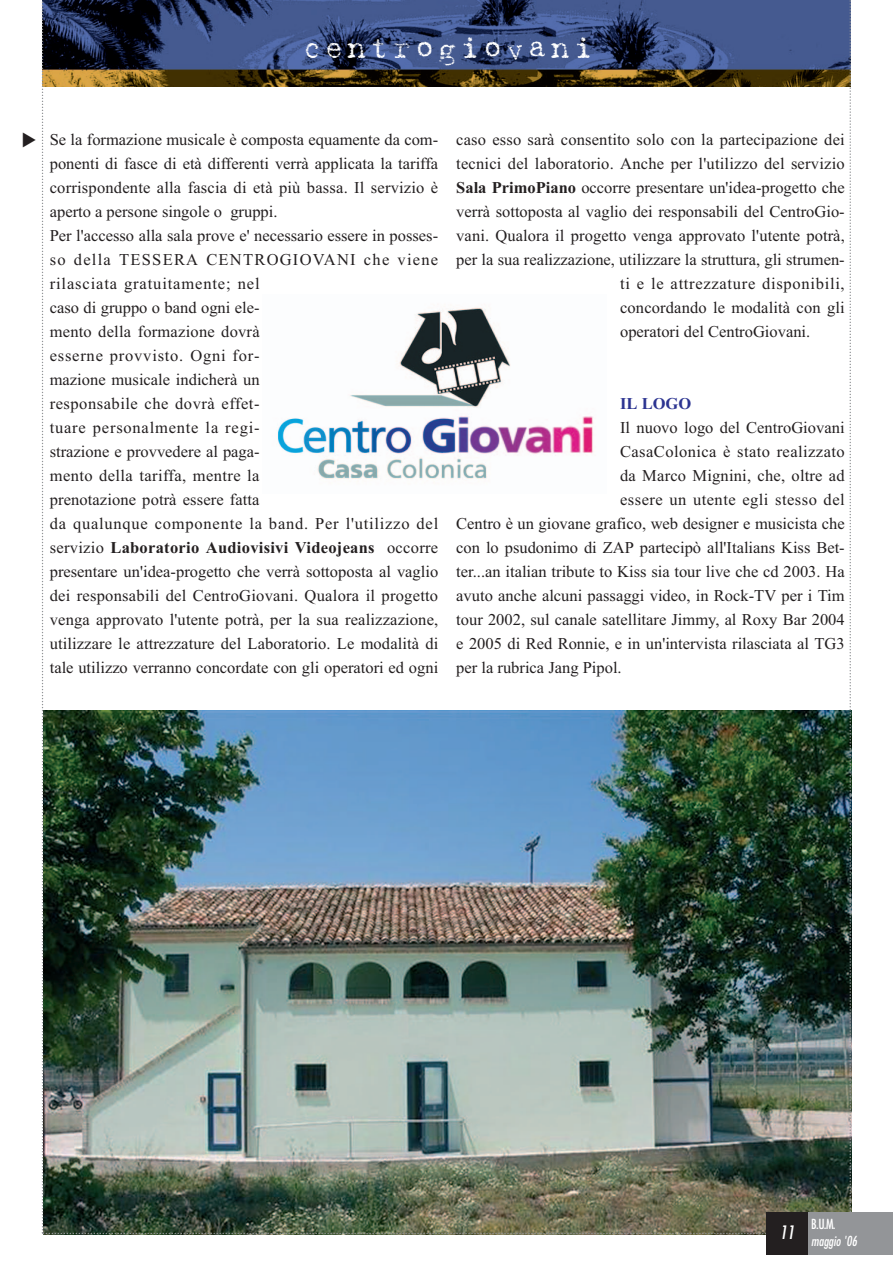
<style>
.page{position:relative;width:893px;height:1276px;background:#fff}
.page>*{position:absolute;margin:0;border:0;box-sizing:border-box;transform-origin:0 0}
.t1{font:30px "Harting";letter-spacing:.15em;color:#fff}
.t2{font:italic condensed 18px "Futura";color:#fff}
.t3{font:16.5px/24px "Times";color:#231f20}
.t4{font:16.5px "Times";letter-spacing:.045em;color:#231f20}
.t5{font:16.5px "Times";letter-spacing:.025em;color:#231f20}
.t6{font:16.5px "Times";letter-spacing:.03em;color:#231f20}
.t7{font:700 16.5px "Times";color:#2c3491}
.t8{font:italic condensed 13.5px "Futura";color:#fff;scale:.95 1}
.t9{font:condensed 13.5px "Futura";color:#fff}
.s1{font-weight:700}
</style>
<div class="page">
<img style="left:44px;top:710px;width:808px;height:525px">
<img style="left:769px;top:0;width:80px;height:86px">
<div style="left:807px;top:1212px;width:86px;height:42px;background:#939598"></div>
<div style="left:767px;top:1212px;width:41px;height:42px;background:#231f20"></div>
<img style="left:42px;top:0;width:727px;height:1234px">
<svg style="left:849px;top:0;width:2px;height:1212px"></svg>
<h1 class="t1" style="left:302px;top:30px;width:291px">centrogiovani</h1>
<p class="t3" style="left:50px;top:128px;width:390px">Se la formazione musicale è composta equamente da com&shy;ponenti di fasce di età differenti verrà applicata la tariffa corrispondente alla fascia di età più bassa. Il servizio è aperto a persone singole o gruppi.<br>Per l'accesso alla sala prove e' necessario essere in posses&shy;so della TESSERA CENTROGIOVANI che viene rilasciata gratuitamente; nel<br>caso di gruppo o band ogni ele-<br>mento della formazione dovrà<br>esserne provvisto. Ogni for-<br>mazione musicale indicherà un<br>responsabile che dovrà effet-<br>tuare personalmente la regi-<br>strazione e provvedere al paga-<br>mento della tariffa, mentre la<br>prenotazione potrà essere fatta<br>da qualunque componente la band. Per l'utilizzo del servizio <span class="s1">Laboratorio Audiovisivi Videojeans</span> occorre presentare un'idea-progetto che verrà sottoposta al vaglio dei responsabili del CentroGiovani. Qualora il progetto venga approvato l'utente potrà, per la sua realizzazione, utilizzare le attrezzature del Laboratorio. Le modalità di tale utilizzo verranno concordate con gli operatori ed ogni</p>
<p class="t3" style="left:456px;top:128px;width:390px">caso esso sarà consentito solo con la partecipazione dei</p>
<p class="t3" style="left:456px;top:152px;width:390px">tecnici del laboratorio. Anche per l'utilizzo del servizio</p>
<p class="t3" style="left:456px;top:176px;width:390px"><span class="s1">Sala PrimoPiano</span> occorre presentare un'idea-progetto che</p>
<p class="t3" style="left:456px;top:200px;width:390px">verrà sottoposta al vaglio dei responsabili del CentroGio-</p>
<p class="t3" style="left:456px;top:224px;width:390px">vani. Qualora il progetto venga approvato l'utente potrà,</p>
<p class="t3" style="left:456px;top:248px;width:390px">per la sua realizzazione, utilizzare la struttura, gli strumen-</p>
<p class="t4" style="left:620px;top:274px;width:226px">ti e le attrezzature disponibili,</p>
<p class="t3" style="left:620px;top:296px;width:226px">concordando le modalità con gli</p>
<p class="t3" style="left:620px;top:320px;width:192px">operatori del CentroGiovani.</p>
<p class="t7" style="left:620px;top:394px;width:73px">IL LOGO</p>
<p class="t3" style="left:620px;top:416px;width:226px">Il nuovo logo del CentroGiovani</p>
<p class="t5" style="left:620px;top:442px;width:226px">CasaColonica è stato realizzato</p>
<p class="t3" style="left:620px;top:464px;width:226px">da Marco Mignini, che, oltre ad</p>
<p class="t6" style="left:620px;top:490px;width:226px">essere un utente egli stesso del</p>
<p class="t3" style="left:456px;top:512px;width:390px">Centro è un giovane grafico, web designer e musicista che</p>
<p class="t3" style="left:456px;top:536px;width:390px">con lo psudonimo di ZAP partecipò all'Italians Kiss Bet-</p>
<p class="t3" style="left:456px;top:560px;width:390px">ter...an italian tribute to Kiss sia tour live che cd 2003. Ha</p>
<p class="t3" style="left:456px;top:584px;width:390px">avuto anche alcuni passaggi video, in Rock-TV per i Tim</p>
<p class="t3" style="left:456px;top:608px;width:390px">tour 2002, sul canale satellitare Jimmy, al Roxy Bar 2004</p>
<p class="t3" style="left:456px;top:632px;width:390px">e 2005 di Red Ronnie, e in un'intervista rilasciata al TG3</p>
<p class="t3" style="left:456px;top:656px;width:167px">per la rubrica Jang Pipol.</p>
<p class="t2" style="left:780px;top:1224px;width:16px">11</p>
<p class="t9" style="left:811px;top:1218px;width:26px">B.U.M.</p>
<p class="t8" style="left:811px;top:1234px;width:50px">maggio '06</p>
</div>
